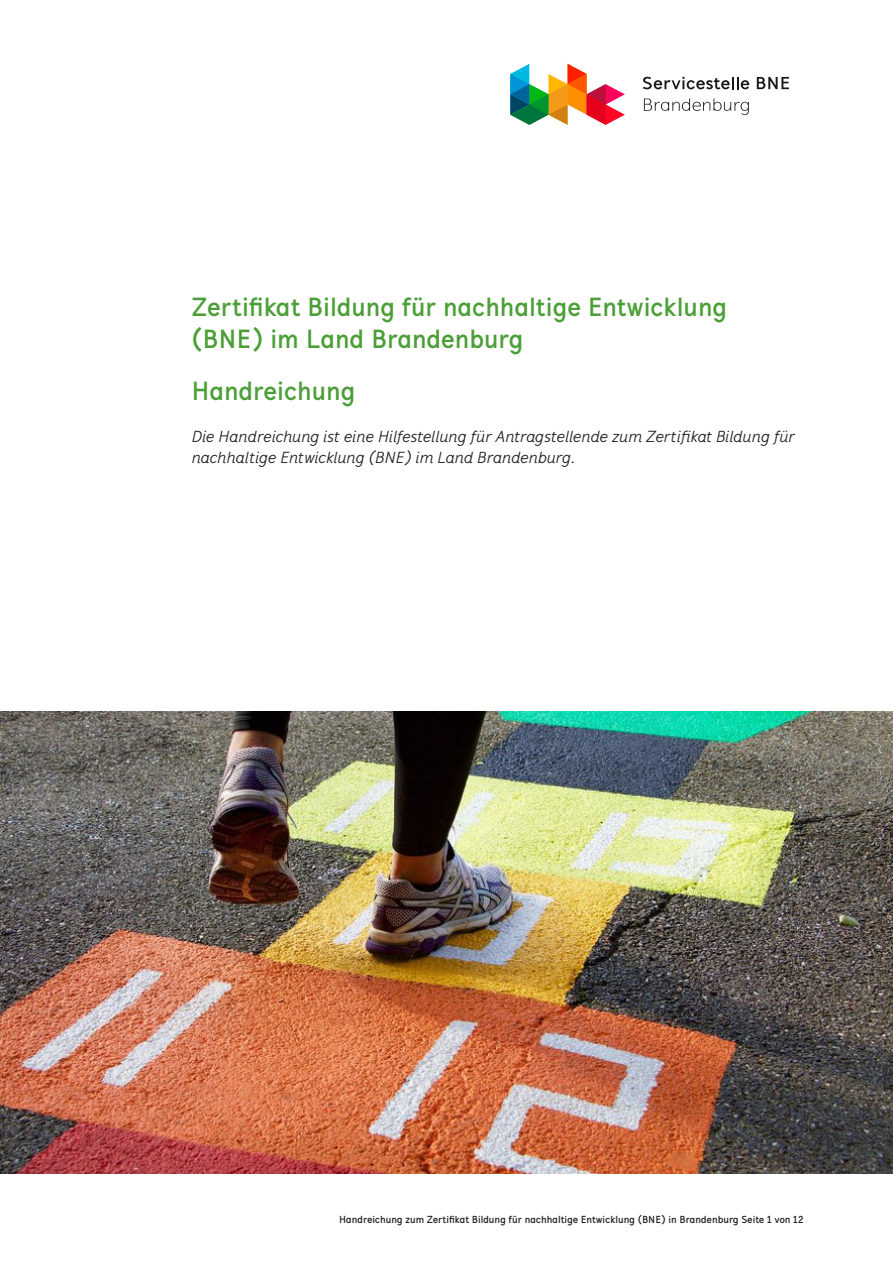
<style>
.page{position:relative;width:893px;height:1263px;background:#fff}
.page>*{position:absolute;margin:0;border:0;box-sizing:border-box;transform-origin:0 0}
.t1{font:700 27px/31.5px "Mucho Sans";color:#4c9f38}
.t2{font:italic 16.5px/21px "Mucho Sans";color:#231f20}
.t3{font:700 10.5px "Mucho Sans";color:#231f20}
</style>
<div class="page">
<svg style="left:643px;top:77px;width:106px;height:12px"></svg>
<svg style="left:757px;top:77px;width:32px;height:12px"></svg>
<svg style="left:644px;top:99px;width:105px;height:16px"></svg>
<svg style="left:510px;top:64px;width:115px;height:61px"></svg>
<img style="left:0;top:711px;width:893px;height:463px">
<h1 class="t1" style="left:191px;top:293px;width:537px">Zertifikat Bildung für nachhaltige Entwicklung (BNE) im Land Brandenburg</h1>
<h1 class="t1" style="left:191px;top:377px;width:165px">Handreichung</h1>
<p class="t2" style="left:191px;top:427px;width:605px">Die Handreichung ist eine Hilfestellung für Antragstellende zum Zertifikat Bildung für nachhaltige Entwicklung (BNE) im Land Brandenburg.</p>
<p class="t3" style="left:339px;top:1215px;width:466px">Handreichung zum Zertifikat Bildung für nachhaltige Entwicklung (BNE) in Brandenburg Seite 1 von 12</p>
</div>
